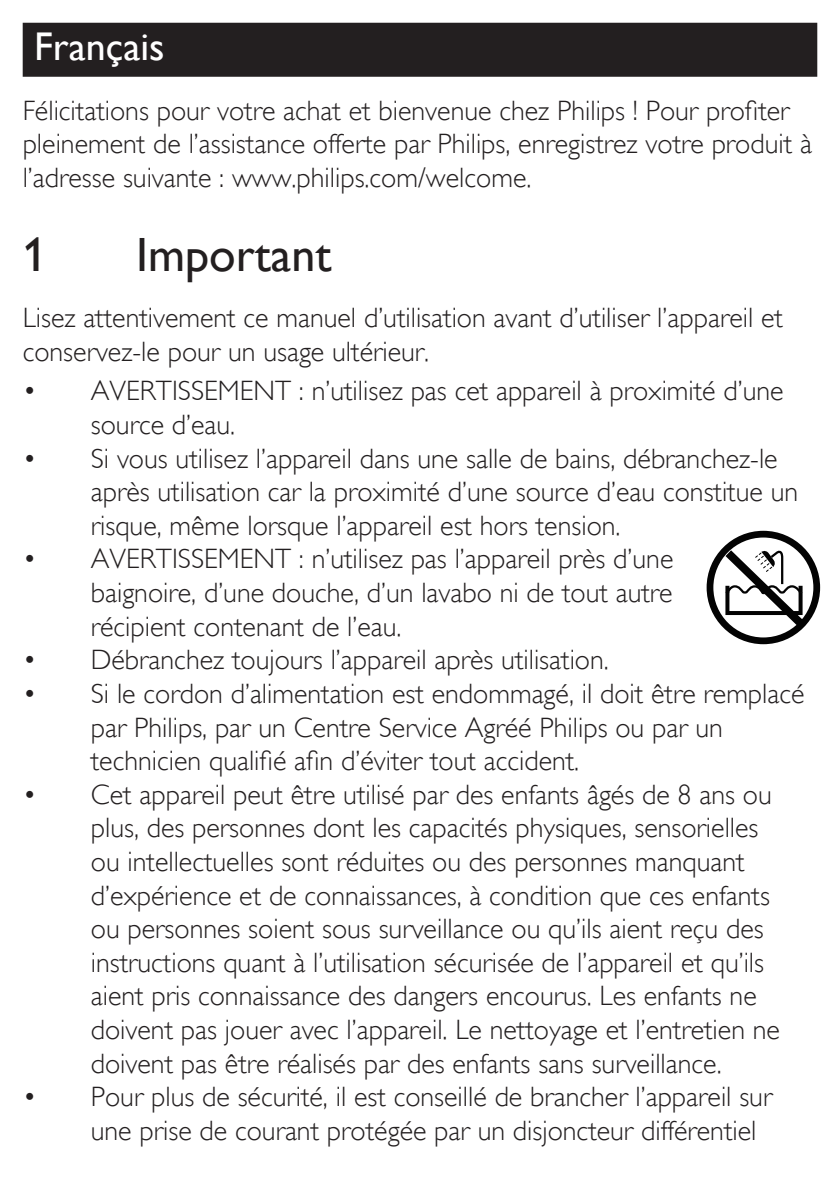
<style>
.page{position:relative;width:840px;height:1191px;background:#fff}
.page>*{position:absolute;margin:0;border:0;box-sizing:border-box;transform-origin:0 0}
.t1{font:48px "Gill Sans Alt One WGL";color:#231f20}
.t2{font:40px "Gill Sans Alt One WGL";color:#fff}
.t3{font:28px/33.6px "Gill Sans Alt One WGL Light";color:#231f20}
</style>
<div class="page">
<div style="left:23px;top:23px;width:793px;height:54px;background:#231f20"></div>
<svg style="left:706px;top:531px;width:113px;height:113px"></svg>
<p class="t2" style="left:34px;top:19px;width:132px">Français</p>
<p class="t3" style="left:23px;top:94px;width:790px">Félicitations pour votre achat et bienvenue chez Philips ! Pour profiter pleinement de l’assistance offerte par Philips, enregistrez votre produit à l’adresse suivante : www.philips.com/welcome.</p>
<p class="t1" style="left:23px;top:222px;width:25px">1</p>
<p class="t1" style="left:136px;top:222px;width:196px">Important</p>
<p class="t3" style="left:23px;top:301px;width:761px">Lisez attentivement ce manuel d’utilisation avant d’utiliser l’appareil et conservez-le pour un usage ultérieur.</p>
<p class="t3" style="left:91px;top:374px;width:694px;text-indent:-68px">• AVERTISSEMENT : n’utilisez pas cet appareil à proximité d’une source d’eau.</p>
<p class="t3" style="left:91px;top:441px;width:708px;text-indent:-68px">• Si vous utilisez l’appareil dans une salle de bains, débranchez-le après utilisation car la proximité d’une source d’eau constitue un risque, même lorsque l’appareil est hors tension.</p>
<p class="t3" style="left:91px;top:542px;width:583px;text-align:justify;text-indent:-68px">• AVERTISSEMENT : n’utilisez pas l’appareil près d’une baignoire, d’une douche, d’un lavabo ni de tout autre récipient contenant de l’eau.</p>
<p class="t3" style="left:23px;top:643px;width:587px">• Débranchez toujours l’appareil après utilisation.</p>
<p class="t3" style="left:91px;top:677px;width:714px;text-indent:-68px">• Si le cordon d’alimentation est endommagé, il doit être remplacé par Philips, par un Centre Service Agréé Philips ou par un technicien qualifié afin d’éviter tout accident.</p>
<p class="t3" style="left:91px;top:777px;width:690px;text-indent:-68px">• Cet appareil peut être utilisé par des enfants âgés de 8 ans ou plus, des personnes dont les capacités physiques, sensorielles ou intellectuelles sont réduites ou des personnes manquant d’expérience et de connaissances, à condition que ces enfants ou personnes soient sous surveillance ou qu’ils aient reçu des instructions quant à l’utilisation sécurisée de l’appareil et qu’ils aient pris connaissance des dangers encourus. Les enfants ne doivent pas jouer avec l’appareil. Le nettoyage et l’entretien ne doivent pas être réalisés par des enfants sans surveillance.</p>
<p class="t3" style="left:91px;top:1080px;width:682px;text-indent:-68px">• Pour plus de sécurité, il est conseillé de brancher l’appareil sur une prise de courant protégée par un disjoncteur différentiel</p>
</div>
